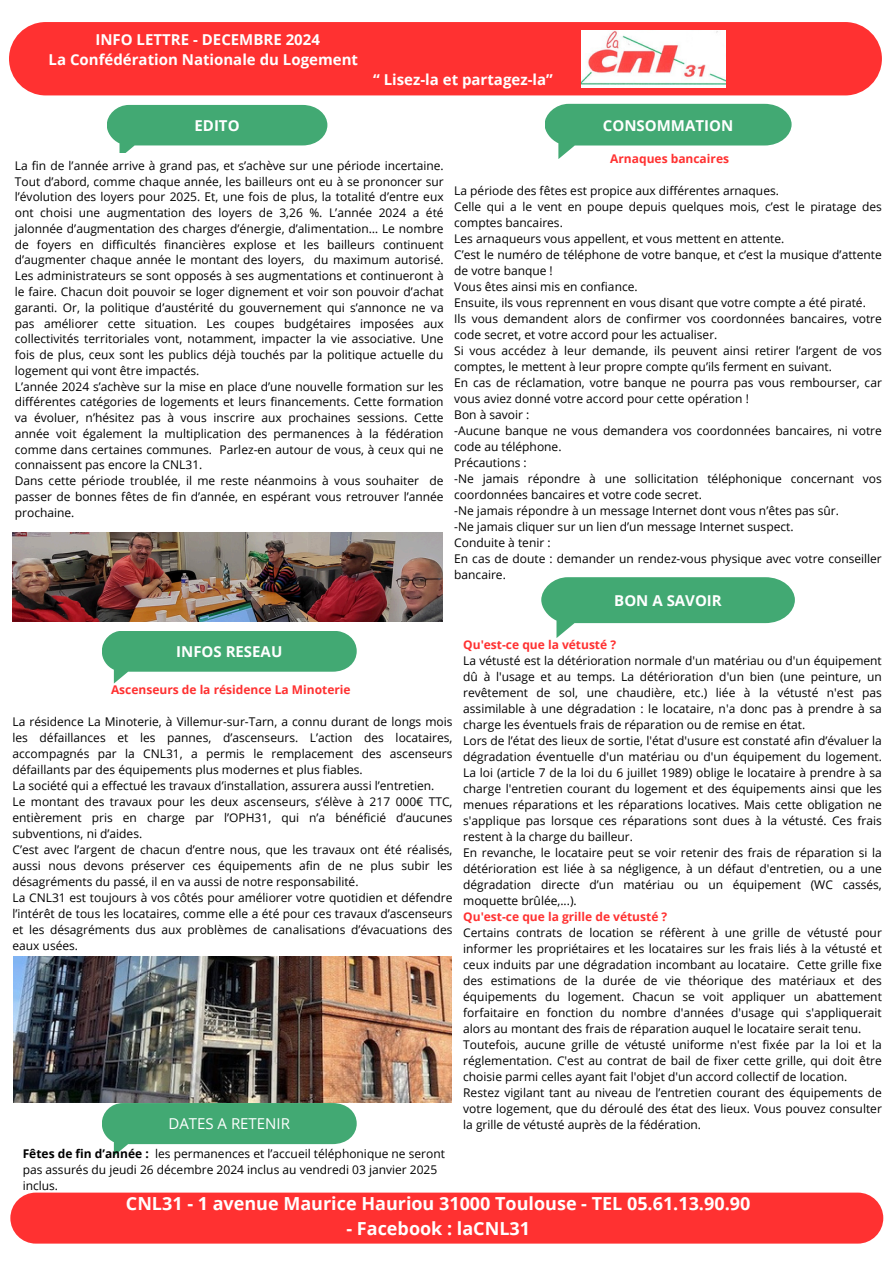
<style>
.page{position:relative;width:894px;height:1264px;background:#fff}
.page>*{position:absolute;margin:0;border:0;box-sizing:border-box;transform-origin:0 0}
.t1{font:700 18px "Open Sans";color:#fff}
.t2{font:700 15px/20.2px "Open Sans";color:#fff;text-align:center}
.t3{font:15px "Open Sans";color:#fff}
.t4{font:12px/16px "Open Sans";color:#000;text-align:justify}
.t5{font:700 12px "Open Sans";color:#ff3131}
.s1{font-weight:700}
</style>
<div class="page">
<div style="left:9px;top:22px;width:872px;height:73px;background:#ff3131;border-radius:37px"></div>
<img style="left:581px;top:31px;width:144px;height:56px">
<div style="left:107px;top:105px;width:220px;height:40px;background:#42a973"></div>
<div style="left:102px;top:631px;width:254px;height:40px;background:#42a973"></div>
<div style="left:545px;top:104px;width:246px;height:41px;background:#42a973"></div>
<div style="left:10px;top:1192px;width:873px;height:51px;background:#ff3131;border-radius:25px"></div>
<svg style="left:541px;top:577px;width:253px;height:46px"></svg>
<img style="left:12px;top:533px;width:430px;height:88px">
<div style="left:102px;top:1103px;width:254px;height:41px;background:#42a973"></div>
<img style="left:13px;top:956px;width:438px;height:146px">
<h4 class="t2" style="left:49px;top:29px;width:311px">INFO LETTRE - DECEMBRE 2024<br>La Confédération Nationale du Logement</h4>
<h4 class="t2" style="left:373px;top:69px;width:181px">“ Lisez-la et partagez-la”</h4>
<p class="t2" style="left:194px;top:115px;width:47px">EDITO</p>
<h2 class="t4" style="left:15px;top:157px;width:430px">La fin de l’année arrive à grand pas, et s’achève sur une période incertaine.<br>Tout d’abord, comme chaque année, les bailleurs ont eu à se prononcer sur l’évolution des loyers pour 2025. Et, une fois de plus, la totalité d’entre eux ont choisi une augmentation des loyers de 3,26 %. L’année 2024 a été jalonnée d’augmentation des charges d’énergie, d’alimentation… Le nombre de foyers en difficultés financières explose et les bailleurs continuent d’augmenter chaque année le montant des loyers, du maximum autorisé.<br>Les administrateurs se sont opposés à ses augmentations et continueront à le faire. Chacun doit pouvoir se loger dignement et voir son pouvoir d’achat garanti. Or, la politique d’austérité du gouvernement qui s’annonce ne va pas améliorer cette situation. Les coupes budgétaires imposées aux collectivités territoriales vont, notamment, impacter la vie associative. Une fois de plus, ceux sont les publics déjà touchés par la politique actuelle du logement qui vont être impactés.</h2>
<p class="t4" style="left:15px;top:378px;width:430px">L’année 2024 s’achève sur la mise en place d’une nouvelle formation sur les différentes catégories de logements et leurs financements. Cette formation va évoluer, n’hésitez pas à vous inscrire aux prochaines sessions. Cette année voit également la multiplication des permanences à la fédération comme dans certaines communes. Parlez-en autour de vous, à ceux qui ne connaissent pas encore la CNL31.</p>
<p class="t4" style="left:15px;top:472px;width:430px">Dans cette période troublée, il me reste néanmoins à vous souhaiter de passer de bonnes fêtes de fin d’année, en espérant vous retrouver l’année prochaine.</p>
<p class="t2" style="left:602px;top:115px;width:132px">CONSOMMATION</p>
<h5 class="t5" style="left:610px;top:150px;width:120px">Arnaques bancaires</h5>
<p class="t4" style="left:454px;top:182px;width:326px">La période des fêtes est propice aux différentes arnaques.</p>
<p class="t4" style="left:454px;top:198px;width:429px">Celle qui a le vent en poupe depuis quelques mois, c’est le piratage des comptes bancaires.</p>
<p class="t4" style="left:454px;top:230px;width:331px">Les arnaqueurs vous appellent, et vous mettent en attente.</p>
<p class="t4" style="left:454px;top:246px;width:429px">C’est le numéro de téléphone de votre banque, et c’est la musique d’attente de votre banque !</p>
<p class="t4" style="left:454px;top:278px;width:185px">Vous êtes ainsi mis en confiance.</p>
<p class="t4" style="left:454px;top:294px;width:413px">Ensuite, ils vous reprennent en vous disant que votre compte a été piraté.</p>
<p class="t4" style="left:454px;top:310px;width:429px">Ils vous demandent alors de confirmer vos coordonnées bancaires, votre code secret, et votre accord pour les actualiser.</p>
<p class="t4" style="left:454px;top:342px;width:429px">Si vous accédez à leur demande, ils peuvent ainsi retirer l’argent de vos comptes, le mettent à leur propre compte qu’ils ferment en suivant.</p>
<p class="t4" style="left:454px;top:374px;width:429px">En cas de réclamation, votre banque ne pourra pas vous rembourser, car vous aviez donné votre accord pour cette opération !</p>
<p class="t4" style="left:454px;top:406px;width:77px">Bon à savoir :</p>
<p class="t4" style="left:454px;top:422px;width:429px">-Aucune banque ne vous demandera vos coordonnées bancaires, ni votre code au téléphone.</p>
<p class="t4" style="left:454px;top:454px;width:74px">Précautions :</p>
<p class="t4" style="left:454px;top:470px;width:429px">-Ne jamais répondre à une sollicitation téléphonique concernant vos coordonnées bancaires et votre code secret.</p>
<p class="t4" style="left:454px;top:502px;width:386px">-Ne jamais répondre à un message Internet dont vous n’êtes pas sûr.</p>
<p class="t4" style="left:454px;top:518px;width:341px">-Ne jamais cliquer sur un lien d’un message Internet suspect.</p>
<p class="t4" style="left:454px;top:534px;width:98px">Conduite à tenir :</p>
<p class="t4" style="left:454px;top:550px;width:429px">En cas de doute : demander un rendez-vous physique avec votre conseiller bancaire.</p>
<p class="t2" style="left:614px;top:590px;width:109px">BON A SAVOIR</p>
<p class="t2" style="left:176px;top:640px;width:108px">INFOS RESEAU</p>
<p class="t5" style="left:111px;top:681px;width:241px">Ascenseurs de la résidence La Minoterie</p>
<p class="t4" style="left:12px;top:713px;width:441px">La résidence La Minoterie, à Villemur-sur-Tarn, a connu durant de longs mois les défaillances et les pannes, d’ascenseurs. L’action des locataires, accompagnés par la CNL31, a permis le remplacement des ascenseurs défaillants par des équipements plus modernes et plus fiables.</p>
<p class="t4" style="left:12px;top:777px;width:423px">La société qui a effectué les travaux d’installation, assurera aussi l’entretien.</p>
<h3 class="t4" style="left:12px;top:793px;width:441px">Le montant des travaux pour les deux ascenseurs, s’élève à 217 000€ TTC, entièrement pris en charge par l’OPH31, qui n’a bénéficié d’aucunes subventions, ni d’aides.</h3>
<p class="t4" style="left:12px;top:841px;width:441px">C’est avec l’argent de chacun d’entre nous, que les travaux ont été réalisés, aussi nous devons préserver ces équipements afin de ne plus subir les désagréments du passé, il en va aussi de notre responsabilité.</p>
<h2 class="t4" style="left:12px;top:889px;width:441px">La CNL31 est toujours à vos côtés pour améliorer votre quotidien et défendre l’intérêt de tous les locataires, comme elle a été pour ces travaux d’ascenseurs et les désagréments dus aux problèmes de canalisations d’évacuations des eaux usées.</h2>
<p class="t3" style="left:168px;top:1112px;width:123px">DATES A RETENIR</p>
<p class="t4" style="left:23px;top:1145px;width:423px;text-align:left"><span class="s1">Fêtes de fin d’année :</span> les permanences et l’accueil téléphonique ne seront pas assurés du jeudi 26 décembre 2024 inclus au vendredi 03 janvier 2025 inclus.</p>
<h2 class="t5" style="left:463px;top:636px;width:154px">Qu'est-ce que la vétusté ?</h2>
<p class="t4" style="left:463px;top:652px;width:420px">La vétusté est la détérioration normale d'un matériau ou d'un équipement dû à l'usage et au temps. La détérioration d'un bien (une peinture, un revêtement de sol, une chaudière, etc.) liée à la vétusté n'est pas assimilable à une dégradation : le locataire, n'a donc pas à prendre à sa charge les éventuels frais de réparation ou de remise en état.</p>
<p class="t4" style="left:463px;top:732px;width:420px">Lors de l’état des lieux de sortie, l'état d'usure est constaté afin d’évaluer la dégradation éventuelle d'un matériau ou d'un équipement du logement.<br>La loi (article 7 de la loi du 6 juillet 1989) oblige le locataire à prendre à sa charge l'entretien courant du logement et des équipements ainsi que les menues réparations et les réparations locatives. Mais cette obligation ne s'applique pas lorsque ces réparations sont dues à la vétusté. Ces frais restent à la charge du bailleur.</p>
<p class="t4" style="left:463px;top:844px;width:420px">En revanche, le locataire peut se voir retenir des frais de réparation si la détérioration est liée à sa négligence, à un défaut d'entretien, ou a une dégradation directe d’un matériau ou un équipement (WC cassés, moquette brûlée,...).</p>
<p class="t5" style="left:463px;top:908px;width:205px">Qu'est-ce que la grille de vétusté ?</p>
<p class="t4" style="left:463px;top:924px;width:420px">Certains contrats de location se réfèrent à une grille de vétusté pour informer les propriétaires et les locataires sur les frais liés à la vétusté et ceux induits par une dégradation incombant au locataire. Cette grille fixe des estimations de la durée de vie théorique des matériaux et des équipements du logement. Chacun se voit appliquer un abattement forfaitaire en fonction du nombre d'années d'usage qui s'appliquerait alors au montant des frais de réparation auquel le locataire serait tenu.</p>
<p class="t4" style="left:463px;top:1036px;width:420px">Toutefois, aucune grille de vétusté uniforme n'est fixée par la loi et la réglementation. C'est au contrat de bail de fixer cette grille, qui doit être choisie parmi celles ayant fait l'objet d'un accord collectif de location.</p>
<p class="t4" style="left:463px;top:1084px;width:420px">Restez vigilant tant au niveau de l’entretien courant des équipements de votre logement, que du déroulé des état des lieux. Vous pouvez consulter la grille de vétusté auprès de la fédération.</p>
<p class="t1" style="left:126px;top:1191px;width:625px">CNL31 - 1 avenue Maurice Hauriou 31000 Toulouse - TEL 05.61.13.90.90</p>
<p class="t1" style="left:346px;top:1215px;width:185px">- Facebook : laCNL31</p>
<h2 class="t1" style="left:133px;top:1199px;width:625px">CNL31 - 1 avenue Maurice Hauriou 31000 Toulouse - TEL 05.61.13.90.90</h2>
</div>
